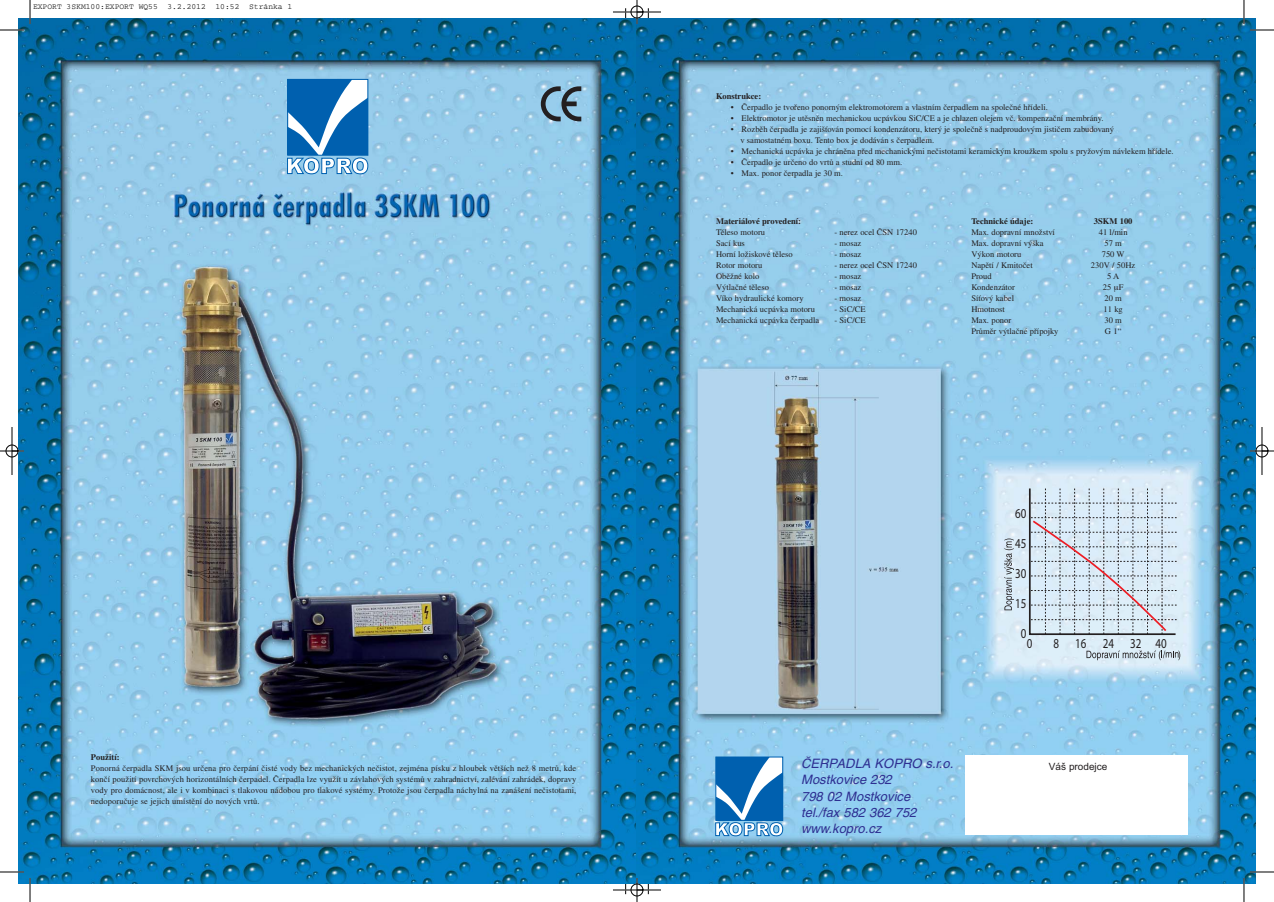
<style>
.page{position:relative;width:1274px;height:902px;background:#fff}
.page>*{position:absolute;margin:0;border:0;box-sizing:border-box;transform-origin:0 0}
.t1{font:condensed 13.7px/30px "Helvetica CE";color:#231f20;text-align:center;scale:.8 1}
.t2{font:italic 13px/16.3px "Helvetica CE";color:#2e3092}
.t3{font:10px "Arial";color:#231f20}
.t4{font:8.5px/11px "Times CE";color:#231f20}
.t5{font:700 8.5px "Times";color:#231f20}
.t6{font:8px "Courier";color:#000}
</style>
<div class="page">
<hr style="left:625px;top:8px;width:1px;height:886px;background:#000">
<hr style="left:648px;top:8px;width:1px;height:886px;background:#000">
<img style="left:19px;top:19px;width:1236px;height:864px">
<svg style="left:287px;top:81px;width:81px;height:94px"></svg>
<div style="left:287px;top:79px;width:81px;height:77px;border:1px solid #0060af"></div>
<svg style="left:540px;top:86px;width:41px;height:35px"></svg>
<svg style="left:715px;top:759px;width:68px;height:77px"></svg>
<div style="left:715px;top:757px;width:68px;height:64px;border:1px solid #0060af"></div>
<div style="left:965px;top:756px;width:222px;height:79px;background:#fff"></div>
<svg style="left:1004px;top:538px;width:9px;height:72px"></svg>
<svg style="left:1027px;top:487px;width:150px;height:149px;background:#cddae5"></svg>
<svg style="left:1086px;top:650px;width:94px;height:10px"></svg>
<svg style="left:30px;top:0;width:1px;height:24px"></svg>
<svg style="left:0;top:30px;width:24px;height:1px"></svg>
<svg style="left:1243px;top:0;width:1px;height:24px"></svg>
<svg style="left:1249px;top:30px;width:24px;height:1px"></svg>
<svg style="left:30px;top:878px;width:1px;height:24px"></svg>
<svg style="left:0;top:872px;width:24px;height:1px"></svg>
<svg style="left:1243px;top:872px;width:30px;height:30px"></svg>
<hr style="left:613px;top:12px;width:48px;height:1px;background:#000">
<hr style="left:613px;top:890px;width:48px;height:1px;background:#000">
<hr style="left:12px;top:427px;width:1px;height:48px;background:#000">
<hr style="left:1261px;top:427px;width:1px;height:48px;background:#000">
<svg style="left:636px;top:0;width:1px;height:24px"></svg>
<svg style="left:636px;top:878px;width:1px;height:24px"></svg>
<svg style="left:0;top:451px;width:24px;height:1px"></svg>
<svg style="left:1249px;top:451px;width:24px;height:1px"></svg>
<div style="left:630px;top:6px;width:13px;height:12px;border:1px solid #000;border-radius:50%"></div>
<div style="left:630px;top:884px;width:13px;height:12px;border:1px solid #000;border-radius:50%"></div>
<div style="left:6px;top:445px;width:12px;height:12px;border:1px solid #000;border-radius:50%"></div>
<div style="left:1255px;top:445px;width:12px;height:12px;border:1px solid #000;border-radius:50%"></div>
<svg style="left:1114px;top:286px;width:4px;height:6px"></svg>
<p class="t6" style="left:33px;top:4px;width:261px">EXPORT 3SKM100:EXPORT WQ55 3.2.2012 10:52 Stránka 1</p>
<p class="t5" style="left:91px;top:754px;width:30px">Použití:</p>
<p class="t4" style="left:91px;top:763px;width:487px;text-align:justify">Ponorná čerpadla SKM jsou určena pro čerpání čisté vody bez mechanických nečistot, zejména písku z hloubek větších než 8 metrů, kde končí použití povrchových horizontálních čerpadel. Čerpadla lze využít u závlahových systémů v zahradnictví, zalévání zahrádek, dopravy vody pro domácnost, ale i v kombinaci s tlakovou nádobou pro tlakové systémy. Protože jsou čerpadla náchylná na zanášení nečistotami, nedoporučuje se jejich umístění do nových vrtů.</p>
<p class="t5" style="left:716px;top:93px;width:47px">Konstrukce:</p>
<p class="t4" style="left:731px;top:103px;width:318px">• Čerpadlo je tvořeno ponorným elektromotorem a vlastním čerpadlem na společné hřídeli.</p>
<p class="t4" style="left:731px;top:114px;width:374px">• Elektromotor je utěsněn mechanickou ucpávkou SiC/CE a je chlazen olejem vč. kompenzační membrány.</p>
<p class="t4" style="left:740px;top:125px;width:375px;text-indent:-9px">• Rozběh čerpadla je zajišťován pomocí kondenzátoru, který je společně s nadproudovým jističem zabudovaný v samostatném boxu. Tento box je dodáván s čerpadlem.</p>
<p class="t4" style="left:731px;top:147px;width:444px">• Mechanická ucpávka je chráněna před mechanickými nečistotami keramickým kroužkem spolu s pryžovým návlekem hřídele.</p>
<p class="t4" style="left:731px;top:158px;width:173px">• Čerpadlo je určeno do vrtů a studní od 80 mm.</p>
<p class="t4" style="left:731px;top:169px;width:114px">• Max. ponor čerpadla je 30 m.</p>
<p class="t5" style="left:716px;top:218px;width:86px">Materiálové provedení:</p>
<p class="t5" style="left:971px;top:218px;width:63px">Technické údaje:</p>
<p class="t5" style="left:1093px;top:218px;width:40px">3SKM 100</p>
<p class="t4" style="left:716px;top:227px;width:50px">Těleso motoru</p>
<p class="t4" style="left:834px;top:227px;width:84px">- nerez ocel ČSN 17240</p>
<p class="t4" style="left:971px;top:227px;width:85px">Max. dopravní množství</p>
<p class="t4" style="left:1098px;top:227px;width:30px">41 l/min</p>
<p class="t4" style="left:716px;top:238px;width:30px">Sací kus</p>
<p class="t4" style="left:834px;top:238px;width:28px">- mosaz</p>
<p class="t4" style="left:971px;top:238px;width:74px">Max. dopravní výška</p>
<p class="t4" style="left:1104px;top:238px;width:19px">57 m</p>
<p class="t4" style="left:716px;top:249px;width:78px">Horní ložiskové těleso</p>
<p class="t4" style="left:834px;top:249px;width:28px">- mosaz</p>
<p class="t4" style="left:971px;top:249px;width:51px">Výkon motoru</p>
<p class="t4" style="left:1101px;top:249px;width:24px">750 W</p>
<p class="t4" style="left:716px;top:260px;width:48px">Rotor motoru</p>
<p class="t4" style="left:834px;top:260px;width:84px">- nerez ocel ČSN 17240</p>
<p class="t4" style="left:971px;top:260px;width:63px">Napětí / Kmitočet</p>
<p class="t4" style="left:1090px;top:260px;width:46px">230V / 50Hz</p>
<p class="t4" style="left:716px;top:271px;width:45px">Oběžné kolo</p>
<p class="t4" style="left:834px;top:271px;width:28px">- mosaz</p>
<p class="t4" style="left:971px;top:271px;width:22px">Proud</p>
<p class="t4" style="left:1106px;top:271px;width:14px">5A</p>
<p class="t4" style="left:716px;top:282px;width:54px">Výtlačné těleso</p>
<p class="t4" style="left:834px;top:282px;width:28px">- mosaz</p>
<p class="t4" style="left:971px;top:282px;width:45px">Kondenzátor</p>
<p class="t4" style="left:1102px;top:282px;width:22px">25 F</p>
<p class="t4" style="left:716px;top:293px;width:89px">Víko hydraulické komory</p>
<p class="t4" style="left:834px;top:293px;width:28px">- mosaz</p>
<p class="t4" style="left:971px;top:293px;width:44px">Síťový kabel</p>
<p class="t4" style="left:1104px;top:293px;width:19px">20 m</p>
<p class="t4" style="left:716px;top:304px;width:100px">Mechanická ucpávka motoru</p>
<p class="t4" style="left:834px;top:304px;width:33px">- SiC/CE</p>
<p class="t4" style="left:971px;top:304px;width:35px">Hmotnost</p>
<p class="t4" style="left:1103px;top:304px;width:21px">11 kg</p>
<p class="t4" style="left:716px;top:315px;width:105px">Mechanická ucpávka čerpadla</p>
<p class="t4" style="left:834px;top:315px;width:33px">- SiC/CE</p>
<p class="t4" style="left:971px;top:315px;width:41px">Max. ponor</p>
<p class="t4" style="left:1104px;top:315px;width:19px">30 m</p>
<p class="t4" style="left:971px;top:326px;width:89px">Průměr výtlačné přípojky</p>
<p class="t4" style="left:1104px;top:326px;width:18px">G 1“</p>
<h1 class="t1" style="left:1015px;top:499px;width:16px">60<br>45<br>30<br>15<br>0</h1>
<h1 class="t1" style="left:1026px;top:629px;width:9px">0</h1>
<h1 class="t1" style="left:1053px;top:629px;width:143px">8 16 24 32 40</h1>
<h2 class="t2" style="left:801px;top:757px;width:154px">âERPADLA KOPRO s.r.o.<br>Mostkovice 232<br>798 02 Mostkovice<br>tel./fax 582 362 752 www.kopro.cz</h2>
<p class="t3" style="left:1048px;top:760px;width:60px">Váš prodejce</p>
</div>
